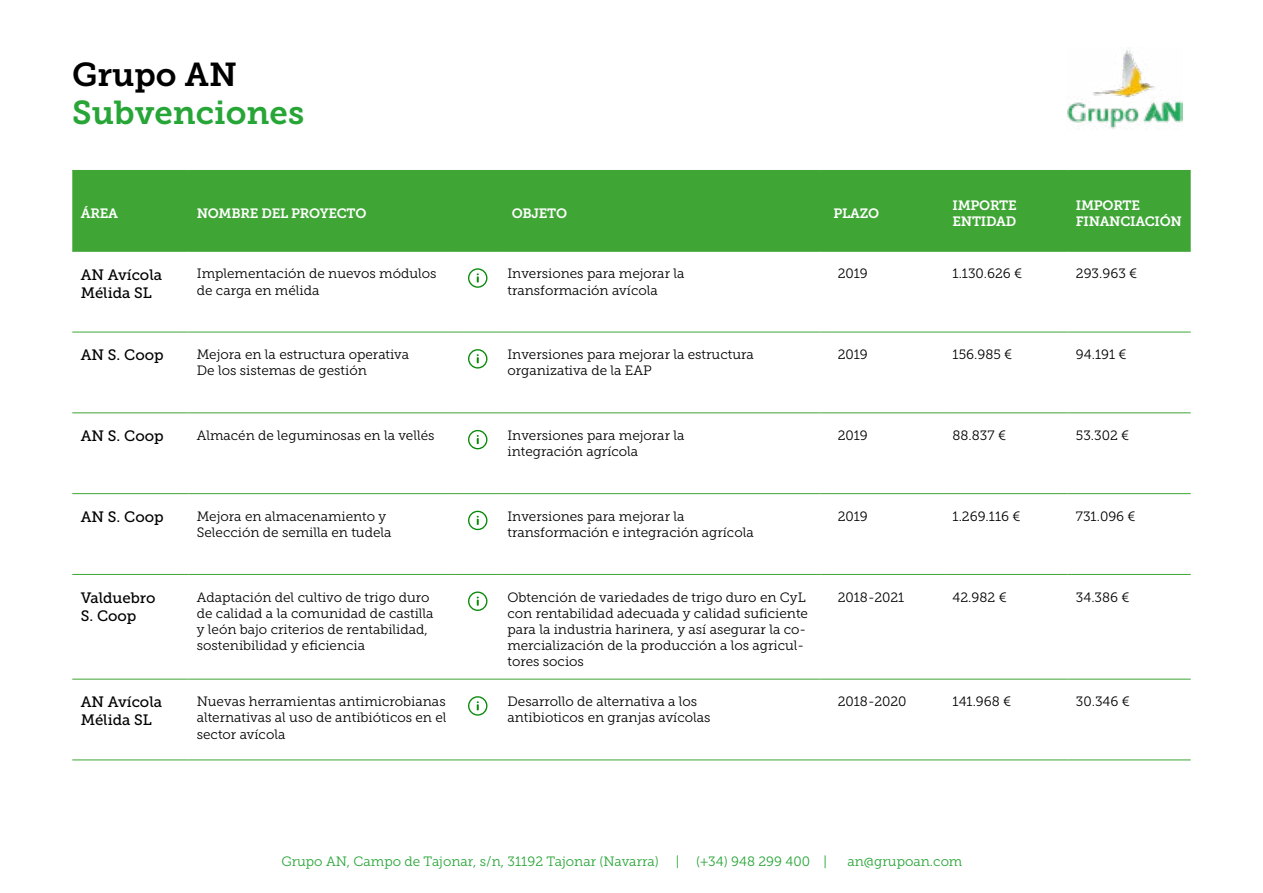
<style>
.page{position:relative;width:1263px;height:893px;background:#fff}
.page>*{position:absolute;margin:0;border:0;box-sizing:border-box;transform-origin:0 0}
.t1{font:33px "Museo Slab 700";color:#27a536}
.t2{font:33px "Museo Slab 700";color:#000}
.t3{font:15px/18px "Museo Slab 500";color:#000}
.t4{font:13.5px/16.2px "Museo Slab 300";color:#000}
.t5{font:13.5px "Museo Slab 300";color:#27a536}
.t6{font:13.5px/16.2px "Museo Slab 700";letter-spacing:-.02em;color:#fff}
</style>
<div class="page">
<img style="left:1067px;top:49px;width:115px;height:80px">
<div style="left:72px;top:171px;width:1119px;height:80px;background:#3fa535"></div>
<hr style="left:72px;top:332px;width:116px;height:1px;background:#3fa535">
<hr style="left:188px;top:332px;width:266px;height:1px;background:#3fa535">
<hr style="left:454px;top:332px;width:45px;height:1px;background:#3fa535">
<hr style="left:499px;top:332px;width:322px;height:1px;background:#3fa535">
<hr style="left:821px;top:332px;width:123px;height:1px;background:#3fa535">
<hr style="left:944px;top:332px;width:123px;height:1px;background:#3fa535">
<hr style="left:1067px;top:332px;width:124px;height:1px;background:#3fa535">
<hr style="left:72px;top:412px;width:116px;height:1px;background:#3fa535">
<hr style="left:188px;top:412px;width:266px;height:1px;background:#3fa535">
<hr style="left:454px;top:412px;width:45px;height:1px;background:#3fa535">
<hr style="left:499px;top:412px;width:322px;height:1px;background:#3fa535">
<hr style="left:821px;top:412px;width:123px;height:1px;background:#3fa535">
<hr style="left:944px;top:412px;width:123px;height:1px;background:#3fa535">
<hr style="left:1067px;top:412px;width:124px;height:1px;background:#3fa535">
<hr style="left:72px;top:493px;width:116px;height:1px;background:#3fa535">
<hr style="left:188px;top:493px;width:266px;height:1px;background:#3fa535">
<hr style="left:454px;top:493px;width:45px;height:1px;background:#3fa535">
<hr style="left:499px;top:493px;width:322px;height:1px;background:#3fa535">
<hr style="left:821px;top:493px;width:123px;height:1px;background:#3fa535">
<hr style="left:944px;top:493px;width:123px;height:1px;background:#3fa535">
<hr style="left:1067px;top:493px;width:124px;height:1px;background:#3fa535">
<hr style="left:72px;top:574px;width:116px;height:1px;background:#3fa535">
<hr style="left:188px;top:574px;width:266px;height:1px;background:#3fa535">
<hr style="left:454px;top:574px;width:45px;height:1px;background:#3fa535">
<hr style="left:499px;top:574px;width:322px;height:1px;background:#3fa535">
<hr style="left:821px;top:574px;width:123px;height:1px;background:#3fa535">
<hr style="left:944px;top:574px;width:123px;height:1px;background:#3fa535">
<hr style="left:1067px;top:574px;width:124px;height:1px;background:#3fa535">
<hr style="left:72px;top:679px;width:116px;height:1px;background:#3fa535">
<hr style="left:188px;top:679px;width:266px;height:1px;background:#3fa535">
<hr style="left:454px;top:679px;width:45px;height:1px;background:#3fa535">
<hr style="left:499px;top:679px;width:322px;height:1px;background:#3fa535">
<hr style="left:821px;top:679px;width:123px;height:1px;background:#3fa535">
<hr style="left:944px;top:679px;width:123px;height:1px;background:#3fa535">
<hr style="left:1067px;top:679px;width:124px;height:1px;background:#3fa535">
<hr style="left:72px;top:759px;width:116px;height:1px;background:#3fa535">
<hr style="left:188px;top:759px;width:266px;height:1px;background:#3fa535">
<hr style="left:454px;top:759px;width:45px;height:1px;background:#3fa535">
<hr style="left:499px;top:759px;width:322px;height:1px;background:#3fa535">
<hr style="left:821px;top:759px;width:123px;height:1px;background:#3fa535">
<hr style="left:944px;top:759px;width:123px;height:1px;background:#3fa535">
<hr style="left:1067px;top:759px;width:124px;height:1px;background:#3fa535">
<hr style="left:72px;top:170px;width:116px;height:1px;background:#3fa535">
<hr style="left:188px;top:170px;width:266px;height:1px;background:#3fa535">
<hr style="left:454px;top:170px;width:45px;height:1px;background:#3fa535">
<hr style="left:499px;top:170px;width:322px;height:1px;background:#3fa535">
<hr style="left:821px;top:170px;width:123px;height:1px;background:#3fa535">
<hr style="left:944px;top:170px;width:123px;height:1px;background:#3fa535">
<hr style="left:1067px;top:170px;width:124px;height:1px;background:#3fa535">
<hr style="left:72px;top:251px;width:116px;height:1px;background:#3fa535">
<hr style="left:188px;top:251px;width:266px;height:1px;background:#3fa535">
<hr style="left:454px;top:251px;width:45px;height:1px;background:#3fa535">
<hr style="left:499px;top:251px;width:322px;height:1px;background:#3fa535">
<hr style="left:821px;top:251px;width:123px;height:1px;background:#3fa535">
<hr style="left:944px;top:251px;width:123px;height:1px;background:#3fa535">
<hr style="left:1067px;top:251px;width:124px;height:1px;background:#3fa535">
<svg style="left:468px;top:268px;width:19px;height:20px"></svg>
<svg style="left:468px;top:349px;width:19px;height:20px"></svg>
<svg style="left:468px;top:430px;width:19px;height:19px"></svg>
<svg style="left:468px;top:511px;width:19px;height:19px"></svg>
<svg style="left:468px;top:591px;width:19px;height:20px"></svg>
<svg style="left:468px;top:696px;width:19px;height:20px"></svg>
<h1 class="t2" style="left:72px;top:56px;width:166px">Grupo AN</h1>
<h1 class="t1" style="left:72px;top:94px;width:233px">Subvenciones</h1>
<p class="t6" style="left:81px;top:205px;width:39px">ÁREA</p>
<p class="t6" style="left:197px;top:205px;width:171px">NOMBRE DEL PROYECTO</p>
<p class="t6" style="left:512px;top:205px;width:57px">OBJETO</p>
<p class="t6" style="left:833px;top:205px;width:47px">PLAZO</p>
<p class="t6" style="left:952px;top:197px;width:66px">IMPORTE<br>ENTIDAD</p>
<p class="t6" style="left:1076px;top:197px;width:108px">IMPORTE<br>FINANCIACIÓN</p>
<p class="t3" style="left:81px;top:265px;width:83px">AN Avícola<br>Mélida SL</p>
<p class="t4" style="left:197px;top:266px;width:241px">Implementación de nuevos módulos de carga en mélida</p>
<p class="t4" style="left:507px;top:266px;width:179px">Inversiones para mejorar la transformación avícola</p>
<p class="t4" style="left:838px;top:266px;width:32px">2019</p>
<p class="t4" style="left:952px;top:266px;width:71px">1.130.626 €</p>
<p class="t4" style="left:1076px;top:266px;width:63px">293.963 €</p>
<p class="t3" style="left:81px;top:346px;width:84px">AN S. Coop</p>
<p class="t4" style="left:197px;top:347px;width:214px">Mejora en la estructura operativa<br>De los sistemas de gestión</p>
<p class="t4" style="left:507px;top:347px;width:248px">Inversiones para mejorar la estructura organizativa de la EAP</p>
<p class="t4" style="left:838px;top:347px;width:32px">2019</p>
<p class="t4" style="left:952px;top:347px;width:61px">156.985 €</p>
<p class="t4" style="left:1076px;top:347px;width:52px">94.191 €</p>
<p class="t3" style="left:81px;top:427px;width:84px">AN S. Coop</p>
<p class="t4" style="left:197px;top:427px;width:239px">Almacén de leguminosas en la vellés</p>
<p class="t4" style="left:507px;top:427px;width:179px">Inversiones para mejorar la integración agrícola</p>
<p class="t4" style="left:838px;top:427px;width:32px">2019</p>
<p class="t4" style="left:952px;top:427px;width:55px">88.837 €</p>
<p class="t4" style="left:1076px;top:427px;width:55px">53.302 €</p>
<p class="t3" style="left:81px;top:508px;width:84px">AN S. Coop</p>
<p class="t4" style="left:197px;top:508px;width:196px">Mejora en almacenamiento y<br>Selección de semilla en tudela</p>
<p class="t4" style="left:507px;top:508px;width:248px">Inversiones para mejorar la transformación e integración agrícola</p>
<p class="t4" style="left:838px;top:508px;width:32px">2019</p>
<p class="t4" style="left:952px;top:508px;width:69px">1.269.116 €</p>
<p class="t4" style="left:1076px;top:508px;width:61px">731.096 €</p>
<p class="t3" style="left:81px;top:589px;width:76px">Valduebro<br>S. Coop</p>
<p class="t4" style="left:197px;top:589px;width:238px">Adaptación del cultivo de trigo duro de calidad a la comunidad de castilla y león bajo criterios de rentabilidad, sostenibilidad y eficiencia</p>
<p class="t4" style="left:507px;top:589px;width:302px">Obtención de variedades de trigo duro en CyL con rentabilidad adecuada y calidad suficiente para la industria harinera, y así asegurar la co&shy;mercialización de la producción a los agricul&shy;tores socios</p>
<p class="t4" style="left:838px;top:589px;width:68px">2018-2021</p>
<p class="t4" style="left:952px;top:589px;width:56px">42.982 €</p>
<p class="t4" style="left:1076px;top:589px;width:55px">34.386 €</p>
<p class="t3" style="left:81px;top:693px;width:83px">AN Avícola<br>Mélida SL</p>
<p class="t4" style="left:197px;top:694px;width:251px;text-align:justify">Nuevas herramientas antimicrobianas alternativas al uso de antibióticos en el sector avícola</p>
<p class="t4" style="left:507px;top:694px;width:205px">Desarrollo de alternativa a los antibioticos en granjas avícolas</p>
<p class="t4" style="left:838px;top:694px;width:70px">2018-2020</p>
<p class="t4" style="left:952px;top:694px;width:60px">141.968 €</p>
<p class="t4" style="left:1076px;top:694px;width:56px">30.346 €</p>
<p class="t5" style="left:281px;top:854px;width:379px">Grupo AN, Campo de Tajonar, s/n, 31192 Tajonar (Navarra)</p>
<p class="t5" style="left:676px;top:854px;width:5px">|</p>
<p class="t5" style="left:696px;top:854px;width:132px">(+34) 948 299 400 |</p>
<p class="t5" style="left:847px;top:854px;width:116px">an@grupoan.com</p>
</div>
